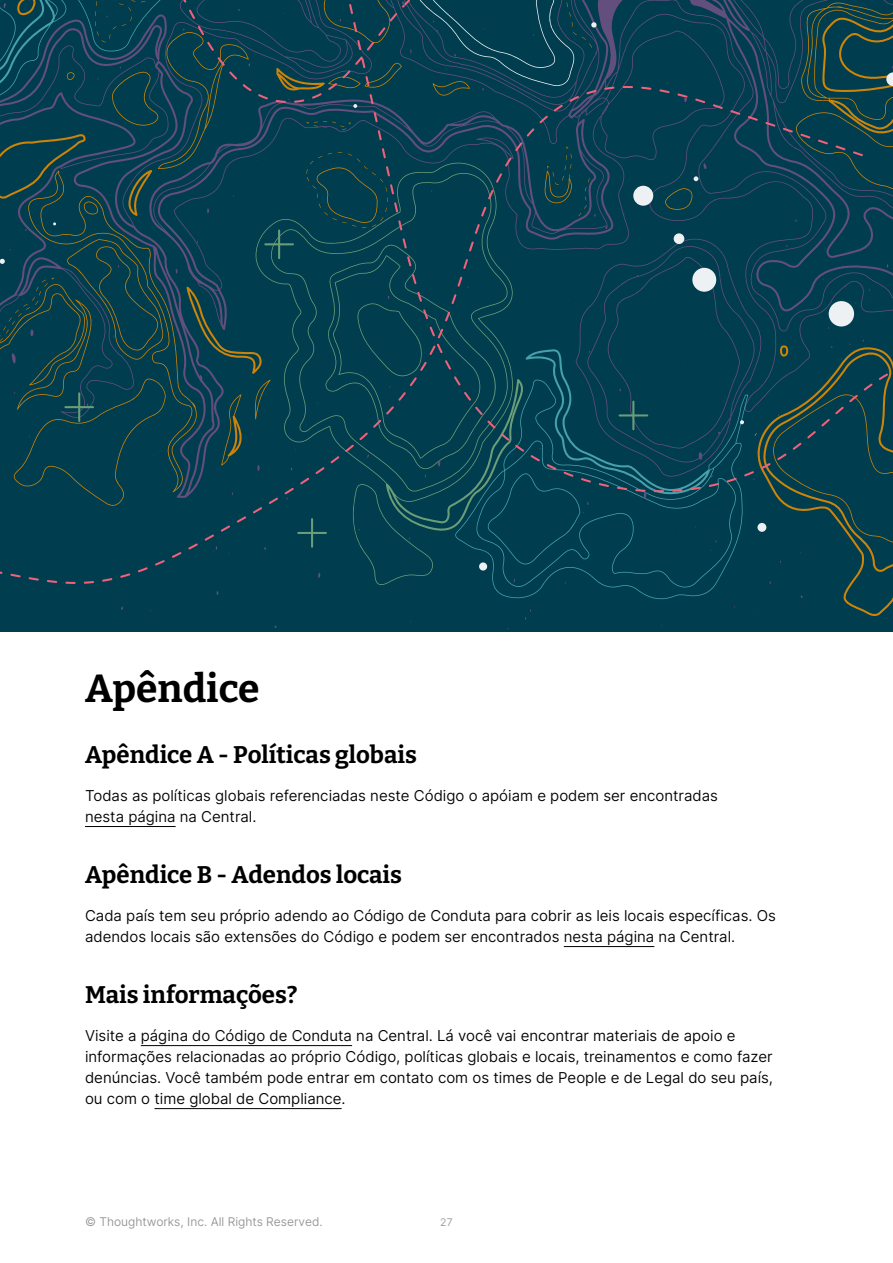
<style>
.page{position:relative;width:893px;height:1263px;background:#fff}
.page>*{position:absolute;margin:0;border:0;box-sizing:border-box;transform-origin:0 0}
.H2_TW{font:700 39px "Bitter";color:#000}
.H3_TW{font:700 24px "Bitter";color:#000}
.Paragraph_TW{font:15px/21px "Inter V";color:#000}
.t1{font:12px "Inter V";color:#939598}
.t2{font:10.5px "Inter V";color:#939598}
</style>
<div class="page">
<svg style="left:0;top:0;width:893px;height:631px;background:#094050"></svg>
<hr style="left:85px;top:826px;width:91px;height:1px;background:#000">
<hr style="left:564px;top:946px;width:90px;height:1px;background:#000">
<hr style="left:141px;top:1045px;width:211px;height:1px;background:#000">
<hr style="left:154px;top:1108px;width:188px;height:1px;background:#000">
<h2 class="H2_TW" style="left:85px;top:664px;width:176px">Apêndice</h2>
<h3 class="H3_TW" style="left:85px;top:739px;width:333px">Apêndice A - Políticas globais</h3>
<p class="Paragraph_TW" style="left:85px;top:785px;width:634px">Todas as políticas globais referenciadas neste Código o apóiam e podem ser encontradas nesta página na Central.</p>
<h3 class="H3_TW" style="left:85px;top:859px;width:319px">Apêndice B - Adendos locais</h3>
<p class="Paragraph_TW" style="left:85px;top:905px;width:692px">Cada país tem seu próprio adendo ao Código de Conduta para cobrir as leis locais específicas. Os adendos locais são extensões do Código e podem ser encontrados nesta página na Central.</p>
<h3 class="H3_TW" style="left:85px;top:979px;width:214px">Mais informações?</h3>
<p class="Paragraph_TW" style="left:85px;top:1025px;width:690px">Visite a página do Código de Conduta na Central. Lá você vai encontrar materiais de apoio e informações relacionadas ao próprio Código, políticas globais e locais, treinamentos e como fazer denúncias. Você também pode entrar em contato com os times de People e de Legal do seu país, ou com o time global de Compliance.</p>
<p class="t1" style="left:85px;top:1213px;width:239px">© Thoughtworks, Inc. All Rights Reserved.</p>
<p class="t2" style="left:440px;top:1214px;width:14px">27</p>
</div>
